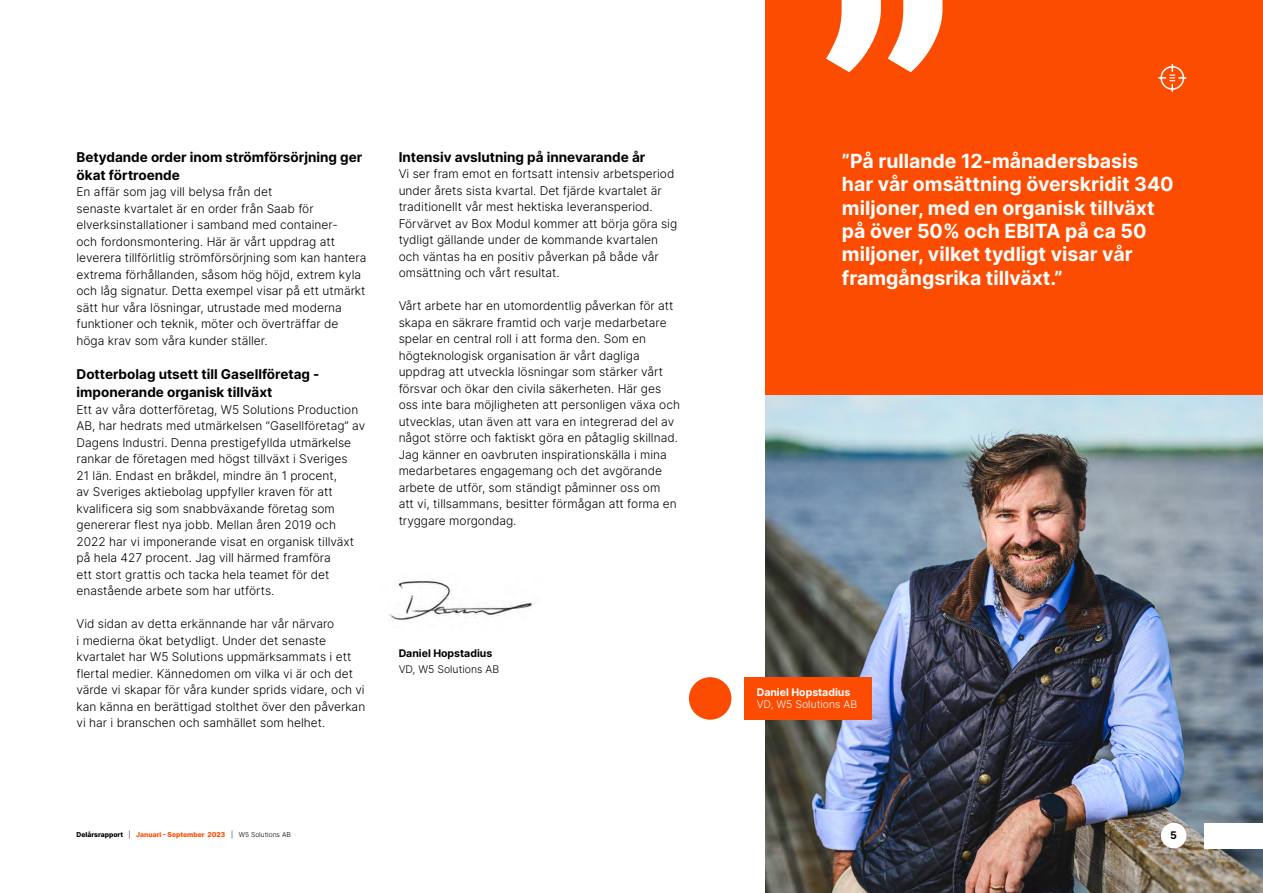
<style>
.page{position:relative;width:1263px;height:893px;background:#fff}
.page>*{position:absolute;margin:0;border:0;box-sizing:border-box;transform-origin:0 0}
.t1{font:700 19.5px/23.4px "Inter";color:#fff}
.t2{font:700 13.5px/18px "Inter";color:#000}
.t3{font:300 12px/16.5px "Inter";color:#000}
.t4{font:700 10.5px "Inter";color:#000}
.t5{font:700 10.5px "Inter";color:#fff}
.t6{font:300 10.5px "Inter";color:#fff}
.t7{font:300 10.5px "Inter";color:#000}
.t8{font:800 6.75px "Inter";color:#fc4c02}
.s1{color:#000}
.s2{font-weight:300;color:#000}
</style>
<div class="page">
<div style="left:765px;top:0;width:498px;height:395px;background:#fc4c02"></div>
<img style="left:765px;top:395px;width:498px;height:498px">
<div style="left:1204px;top:823px;width:59px;height:25px;background:#fff"></div>
<div style="left:1161px;top:823px;width:25px;height:25px;background:#fff;border-radius:50%"></div>
<svg style="left:1158px;top:63px;width:29px;height:29px"></svg>
<div style="left:744px;top:677px;width:128px;height:43px;background:#fc4c02"></div>
<div style="left:689px;top:677px;width:42px;height:43px;background:#fc4c02;border-radius:50%"></div>
<svg style="left:826px;top:0;width:116px;height:72px"></svg>
<img style="left:389px;top:580px;width:146px;height:40px">
<p class="t2" style="left:77px;top:148px;width:287px">Betydande order inom strömförsörjning ger ökat förtroende</p>
<p class="t3" style="left:77px;top:184px;width:292px">En affär som jag vill belysa från det<br>senaste kvartalet är en order från Saab för elverksinstallationer i samband med container-<br>och fordonsmontering. Här är vårt uppdrag att leverera tillförlitlig strömförsörjning som kan hantera extrema förhållanden, såsom hög höjd, extrem kyla och låg signatur. Detta exempel visar på ett utmärkt sätt hur våra lösningar, utrustade med moderna funktioner och teknik, möter och överträffar de höga krav som våra kunder ställer.</p>
<p class="t2" style="left:77px;top:365px;width:245px">Dotterbolag utsett till Gasellföretag - imponerande organisk tillväxt</p>
<p class="t3" style="left:77px;top:401px;width:290px">Ett av våra dotterföretag, W5 Solutions Production AB, har hedrats med utmärkelsen ”Gasellföretag” av Dagens Industri. Denna prestigefyllda utmärkelse rankar de företagen med högst tillväxt i Sveriges<br>21 län. Endast en bråkdel, mindre än 1 procent,<br>av Sveriges aktiebolag uppfyller kraven för att kvalificera sig som snabbväxande företag som genererar flest nya jobb. Mellan åren 2019 och 2022 har vi imponerande visat en organisk tillväxt på hela 427 procent. Jag vill härmed framföra<br>ett stort grattis och tacka hela teamet för det enastående arbete som har utförts.</p>
<p class="t3" style="left:77px;top:616px;width:290px">Vid sidan av detta erkännande har vår närvaro<br>i medierna ökat betydligt. Under det senaste kvartalet har W5 Solutions uppmärksammats i ett flertal medier. Kännedomen om vilka vi är och det värde vi skapar för våra kunder sprids vidare, och vi kan känna en berättigad stolthet över den påverkan vi har i branschen och samhället som helhet.</p>
<p class="t2" style="left:399px;top:148px;width:248px">Intensiv avslutning på innevarande år</p>
<p class="t3" style="left:399px;top:166px;width:280px">Vi ser fram emot en fortsatt intensiv arbetsperiod under årets sista kvartal. Det fjärde kvartalet är traditionellt vår mest hektiska leveransperiod.<br>Förvärvet av Box Modul kommer att börja göra sig tydligt gällande under de kommande kvartalen och väntas ha en positiv påverkan på både vår omsättning och vårt resultat.</p>
<p class="t3" style="left:399px;top:298px;width:283px">Vårt arbete har en utomordentlig påverkan för att skapa en säkrare framtid och varje medarbetare spelar en central roll i att forma den. Som en högteknologisk organisation är vårt dagliga uppdrag att utveckla lösningar som stärker vårt försvar och ökar den civila säkerheten. Här ges oss inte bara möjligheten att personligen växa och utvecklas, utan även att vara en integrerad del av något större och faktiskt göra en påtaglig skillnad.<br>Jag känner en oavbruten inspirationskälla i mina medarbetares engagemang och det avgörande arbete de utför, som ständigt påminner oss om<br>att vi, tillsammans, besitter förmågan att forma en tryggare morgondag.</p>
<p class="t4" style="left:399px;top:645px;width:95px">Daniel Hopstadius</p>
<p class="t7" style="left:399px;top:662px;width:102px">VD, W5 Solutions AB</p>
<h1 class="t1" style="left:842px;top:148px;width:333px">”På rullande 12-månadersbasis har vår omsättning överskridit 340 miljoner, med en organisk tillväxt på över 50% och EBITA på ca 50 miljoner, vilket tydligt visar vår framgångsrika tillväxt.”</h1>
<p class="t5" style="left:757px;top:684px;width:95px">Daniel Hopstadius</p>
<p class="t6" style="left:757px;top:697px;width:102px">VD, W5 Solutions AB</p>
<p class="t8" style="left:77px;top:830px;width:216px"><span class="s1">Delårsrapport</span> <span class="s2">|</span> Januari - September 2023 <span class="s2">| W5 Solutions AB</span></p>
<p class="t4" style="left:1170px;top:828px;width:8px">5</p>
</div>
